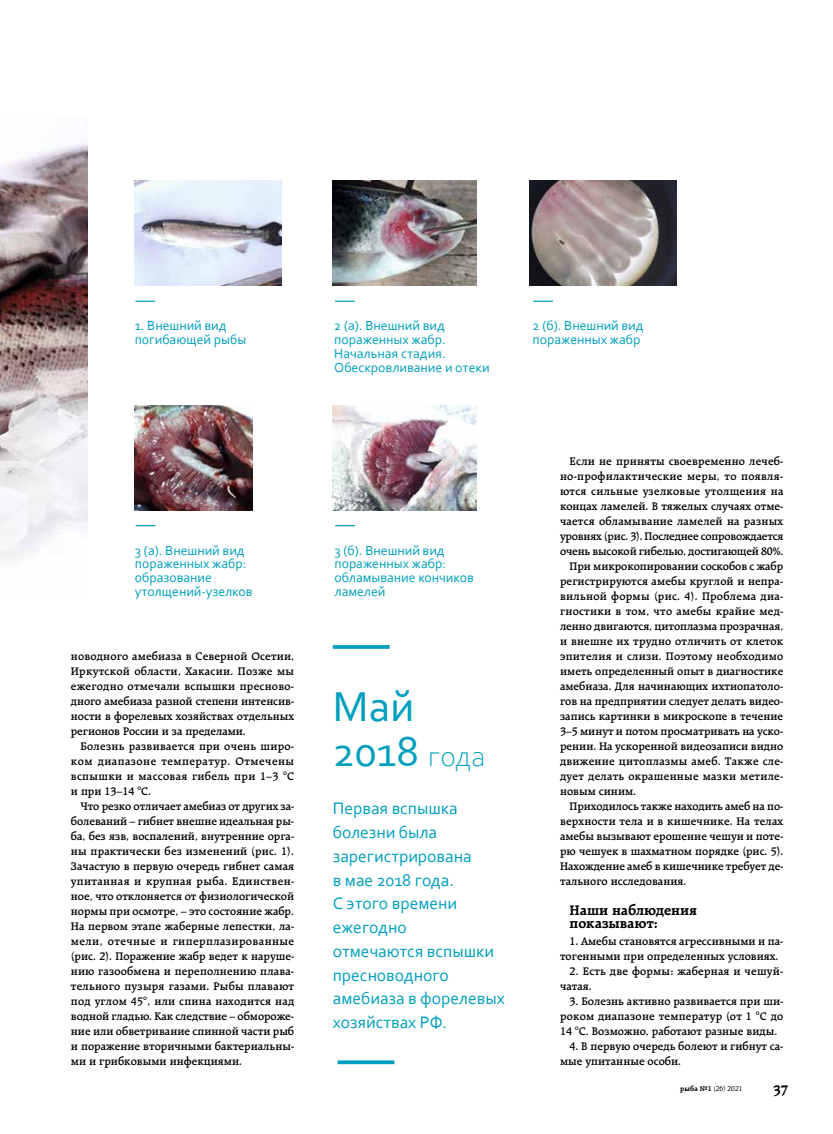
<style>
.page{position:relative;width:833px;height:1134px;background:#fff}
.page>*{position:absolute;margin:0;border:0;box-sizing:border-box;transform-origin:0 0}
.t1{font:43.75px/45px "Corbel";color:#009fbe}
.t2{font:17.5px/23.8px "Corbel";color:#009fbe}
.t3{font:700 15px/13.8px "Raleigh BT";color:#000}
.t4{font:13.75px/13.8px "Corbel";color:#009fbe}
.t5{font:11.88px/15px "Raleigh Dm BT";color:#000;text-align:justify}
.t6{font:11.88px "Raleigh Dm BT";letter-spacing:.02em;color:#000}
.t7{font:7.5px "Raleigh BT";letter-spacing:.015em;color:#000}
.s1{font-weight:300;font-size:30px}
.s2{font-weight:700}
</style>
<div class="page">
<img style="left:0;top:143px;width:87px;height:416px">
<img style="left:135px;top:180px;width:147px;height:105px">
<svg style="left:135px;top:301px;width:20px;height:1px"></svg>
<img style="left:135px;top:405px;width:117px;height:105px">
<svg style="left:136px;top:525px;width:19px;height:1px"></svg>
<img style="left:333px;top:180px;width:143px;height:105px">
<svg style="left:335px;top:301px;width:20px;height:1px"></svg>
<img style="left:333px;top:405px;width:143px;height:105px">
<svg style="left:335px;top:525px;width:20px;height:1px"></svg>
<img style="left:529px;top:180px;width:147px;height:105px">
<svg style="left:533px;top:301px;width:20px;height:1px"></svg>
<svg style="left:333px;top:645px;width:57px;height:4px"></svg>
<svg style="left:337px;top:1060px;width:57px;height:4px"></svg>
<p class="t4" style="left:135px;top:318px;width:113px">1. Внешний вид погибающей рыбы</p>
<p class="t4" style="left:135px;top:543px;width:119px">3 (а). Внешний вид пораженных жабр: образование утолщений-узелков</p>
<p class="t5" style="left:71px;top:648px;width:225px">новодного амебиаза в Северной Осетии, Иркутской области, Хакасии. Позже мы ежегодно отмечали вспышки пресново&shy;дного амебиаза разной степени интенсив&shy;ности в форелевых хозяйствах отдельных регионов России и за пределами.</p>
<p class="t5" style="left:71px;top:738px;width:225px;text-indent:10px">Болезнь развивается при очень широ&shy;ком диапазоне температур. Отмечены вспышки и массовая гибель при 1–3 °С и при 13–14 °С.</p>
<p class="t5" style="left:71px;top:798px;width:225px;text-indent:10px">Что резко отличает амебиаз от других за&shy;болеваний – гибнет внешне идеальная ры&shy;ба, без язв, воспалений, внутренние орга&shy;ны практически без изменений (рис. 1).<br>Зачастую в первую очередь гибнет самая упитанная и крупная рыба. Единствен&shy;ное, что отклоняется от физиологической нормы при осмотре, – это состояние жабр.<br>На первом этапе жаберные лепестки, ла&shy;мели, отечные и гиперплазированные (рис. 2). Поражение жабр ведет к наруше&shy;нию газообмена и переполнению плава&shy;тельного пузыря газами. Рыбы плавают под углом 45°, или спина находится над водной гладью. Как следствие – обмороже&shy;ние или обветривание спинной части рыб и поражение вторичными бактериальны&shy;ми и грибковыми инфекциями.</p>
<p class="t4" style="left:334px;top:318px;width:157px">2 (а). Внешний вид пораженных жабр.<br>Начальная стадия.<br>Обескровливание и отеки</p>
<p class="t4" style="left:532px;top:318px;width:113px">2 (б). Внешний вид пораженных жабр</p>
<p class="t4" style="left:334px;top:543px;width:141px">3 (б). Внешний вид пораженных жабр: обламывание кончиков ламелей</p>
<h1 class="t1" style="left:333px;top:682px;width:154px">Май<br>2018 <span class="s1">года</span></h1>
<h2 class="t2" style="left:333px;top:796px;width:174px">Первая вспышка болезни была зарегистрирована<br>в мае 2018 года.<br>С этого времени ежегодно<br>отмечаются вспышки пресноводного амебиаза в форелевых хозяйствах РФ.</h2>
<p class="t5" style="left:569px;top:453px;width:215px">Если не приняты своевременно лечеб-</p>
<p class="t6" style="left:560px;top:469px;width:225px">но-профилактические меры, то появля-</p>
<p class="t6" style="left:560px;top:484px;width:225px">ются сильные узелковые утолщения на</p>
<p class="t5" style="left:560px;top:498px;width:225px">концах ламелей. В тяжелых случаях отме-</p>
<p class="t5" style="left:560px;top:513px;width:225px">чается обламывание ламелей на разных</p>
<p class="t5" style="left:560px;top:528px;width:225px">уровнях (рис. 3). Последнее сопровождается</p>
<p class="t5" style="left:560px;top:543px;width:225px">очень высокой гибелью, достигающей 80%.</p>
<p class="t5" style="left:569px;top:558px;width:215px">При микрокопировании соскобов с жабр</p>
<p class="t5" style="left:560px;top:573px;width:225px">регистрируются амебы круглой и непра-</p>
<p class="t6" style="left:560px;top:589px;width:225px">вильной формы (рис. 4). Проблема диа-</p>
<p class="t6" style="left:560px;top:604px;width:225px">гностики в том, что амебы крайне мед-</p>
<p class="t5" style="left:560px;top:618px;width:225px">ленно двигаются, цитоплазма прозрачная,</p>
<p class="t5" style="left:560px;top:633px;width:225px">и внешне их трудно отличить от клеток</p>
<p class="t6" style="left:560px;top:649px;width:225px">эпителия и слизи. Поэтому необходимо</p>
<p class="t5" style="left:560px;top:663px;width:225px">иметь определенный опыт в диагностике</p>
<p class="t5" style="left:560px;top:678px;width:225px">амебиаза. Для начинающих ихтиопатоло-</p>
<p class="t5" style="left:560px;top:693px;width:224px">гов на предприятии следует делать видео-</p>
<p class="t5" style="left:560px;top:708px;width:225px">запись картинки в микроскопе в течение</p>
<p class="t5" style="left:560px;top:723px;width:225px">3–5 минут и потом просматривать на уско-</p>
<p class="t5" style="left:560px;top:738px;width:225px">рении. На ускоренной видеозаписи видно</p>
<p class="t6" style="left:560px;top:754px;width:225px">движение цитоплазмы амеб. Также сле-</p>
<p class="t6" style="left:560px;top:769px;width:225px">дует делать окрашенные мазки метиле-</p>
<p class="t5" style="left:560px;top:783px;width:78px">новым синим.</p>
<p class="t5" style="left:569px;top:798px;width:215px">Приходилось также находить амеб на по-</p>
<p class="t5" style="left:560px;top:813px;width:225px">верхности тела и в кишечнике. На телах</p>
<p class="t5" style="left:560px;top:828px;width:225px">амебы вызывают ерошение чешуи и поте-</p>
<p class="t5" style="left:560px;top:843px;width:225px">рю чешуек в шахматном порядке (рис. 5).</p>
<p class="t5" style="left:560px;top:858px;width:225px">Нахождение амеб в кишечнике требует де-</p>
<p class="t5" style="left:560px;top:873px;width:128px">тального исследования.</p>
<p class="t3" style="left:569px;top:903px;width:129px">Наши наблюдения показывают:</p>
<p class="t5" style="left:560px;top:933px;width:225px;text-indent:10px">1. Амебы становятся агрессивными и па&shy;тогенными при определенных условиях.</p>
<p class="t5" style="left:560px;top:963px;width:225px;text-indent:10px">2. Есть две формы: жаберная и чешуй&shy;чатая.</p>
<p class="t5" style="left:560px;top:993px;width:225px;text-indent:10px">3. Болезнь активно развивается при ши&shy;роком диапазоне температур (от 1 °С до 14 °С. Возможно, работают разные виды.</p>
<p class="t5" style="left:560px;top:1038px;width:225px;text-indent:10px">4. В первую очередь болеют и гибнут са&shy;мые упитанные особи.</p>
<p class="t7" style="left:680px;top:1083px;width:64px"><span class="s2">рыба №1</span> (26) 2021</p>
<p class="t3" style="left:773px;top:1083px;width:17px">37</p>
</div>
